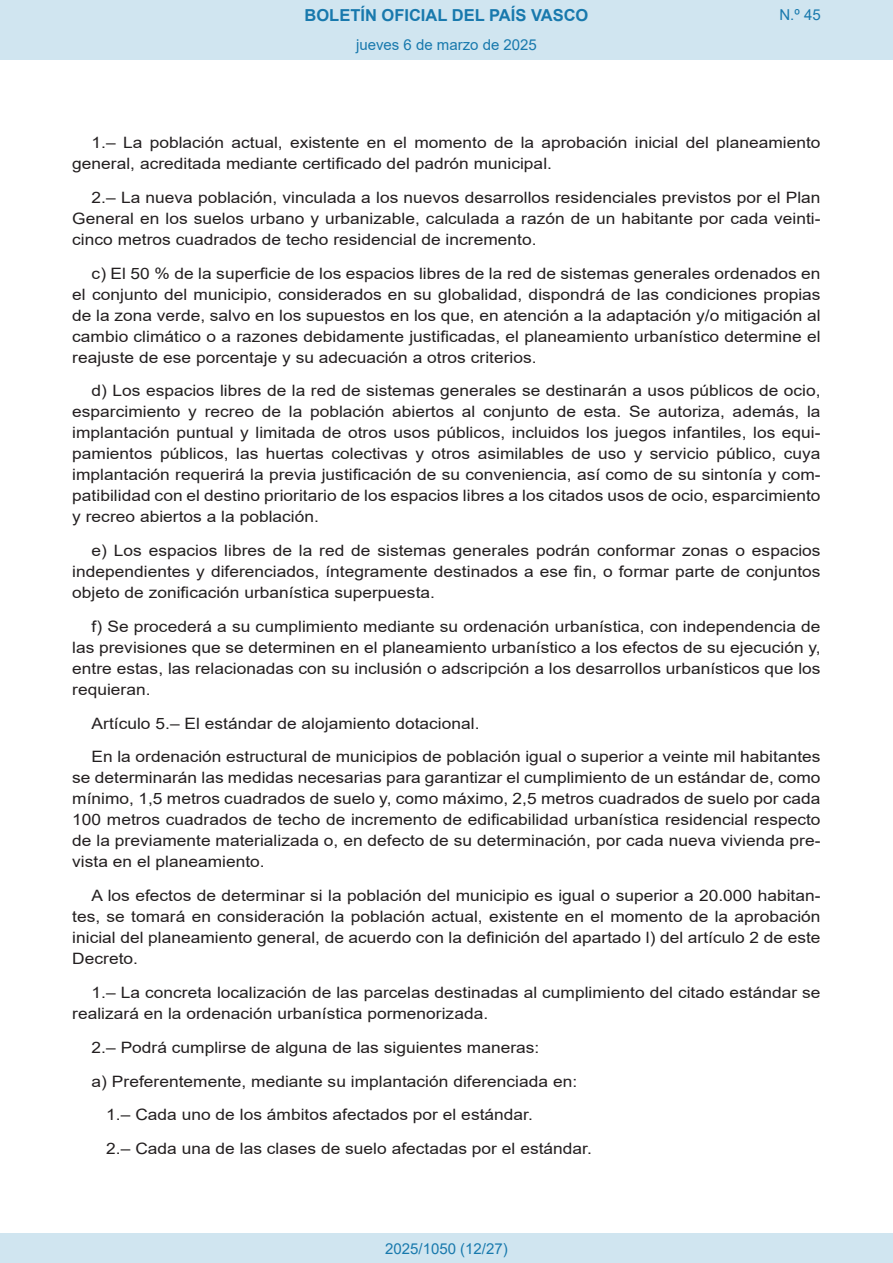
<style>
.page{position:relative;width:893px;height:1263px;background:#fff}
.page>*{position:absolute;margin:0;border:0;box-sizing:border-box;transform-origin:0 0}
.t1{font:700 16.5px "Arial";color:#1879ad}
.BOPVDetalle{font:15.6px/21px "Arial";color:#231f20;text-align:justify;scale:1.11 1}
.BOPVDetalle1{font:15.6px "Arial";color:#231f20;scale:1.11 1}
.Paginacion_Centro{font:15px "Arial";color:#1879ad}
</style>
<div class="page">
<div style="left:0;top:0;width:893px;height:60px;background:#d0e5f0"></div>
<div style="left:0;top:1233px;width:893px;height:30px;background:#d0e5f0"></div>
<p class="t1" style="left:305px;top:3px;width:285px">BOLETÍN OFICIAL DEL PAÍS VASCO</p>
<p class="Paginacion_Centro" style="left:356px;top:35px;width:182px">jueves 6 de marzo de 2025</p>
<p class="Paginacion_Centro" style="left:779px;top:5px;width:43px">N.º 45</p>
<p class="BOPVDetalle" style="left:72px;top:132px;width:676px;text-indent:19px">1.– La población actual, existente en el momento de la aprobación inicial del planeamiento general, acreditada mediante certificado del padrón municipal.</p>
<p class="BOPVDetalle" style="left:72px;top:187px;width:676px;text-indent:19px">2.– La nueva población, vinculada a los nuevos desarrollos residenciales previstos por el Plan General en los suelos urbano y urbanizable, calculada a razón de un habitante por cada veinti&shy;cinco metros cuadrados de techo residencial de incremento.</p>
<p class="BOPVDetalle" style="left:72px;top:263px;width:676px;text-indent:19px">c) El 50 % de la superficie de los espacios libres de la red de sistemas generales ordenados en el conjunto del municipio, considerados en su globalidad, dispondrá de las condiciones propias de la zona verde, salvo en los supuestos en los que, en atención a la adaptación y/o mitigación al cambio climático o a razones debidamente justificadas, el planeamiento urbanístico determine el reajuste de ese porcentaje y su adecuación a otros criterios.</p>
<p class="BOPVDetalle" style="left:72px;top:380px;width:676px;text-indent:19px">d) Los espacios libres de la red de sistemas generales se destinarán a usos públicos de ocio, esparcimiento y recreo de la población abiertos al conjunto de esta. Se autoriza, además, la implantación puntual y limitada de otros usos públicos, incluidos los juegos infantiles, los equi&shy;pamientos públicos, las huertas colectivas y otros asimilables de uso y servicio público, cuya implantación requerirá la previa justificación de su conveniencia, así como de su sintonía y com&shy;patibilidad con el destino prioritario de los espacios libres a los citados usos de ocio, esparcimiento y recreo abiertos a la población.</p>
<p class="BOPVDetalle" style="left:72px;top:540px;width:676px;text-indent:19px">e) Los espacios libres de la red de sistemas generales podrán conformar zonas o espacios independientes y diferenciados, íntegramente destinados a ese fin, o formar parte de conjuntos objeto de zonificación urbanística superpuesta.</p>
<p class="BOPVDetalle" style="left:72px;top:616px;width:676px;text-indent:19px">f) Se procederá a su cumplimiento mediante su ordenación urbanística, con independencia de las previsiones que se determinen en el planeamiento urbanístico a los efectos de su ejecución y, entre estas, las relacionadas con su inclusión o adscripción a los desarrollos urbanísticos que los requieran.</p>
<p class="BOPVDetalle" style="left:92px;top:713px;width:351px">Artículo 5.– El estándar de alojamiento dotacional.</p>
<p class="BOPVDetalle" style="left:72px;top:746px;width:676px;text-indent:19px">En la ordenación estructural de municipios de población igual o superior a veinte mil habitantes se determinarán las medidas necesarias para garantizar el cumplimiento de un estándar de, como mínimo, 1,5 metros cuadrados de suelo y, como máximo, 2,5 metros cuadrados de suelo por cada 100 metros cuadrados de techo de incremento de edificabilidad urbanística residencial respecto de la previamente materializada o, en defecto de su determinación, por cada nueva vivienda pre&shy;vista en el planeamiento.</p>
<p class="BOPVDetalle" style="left:72px;top:885px;width:676px;text-indent:19px">A los efectos de determinar si la población del municipio es igual o superior a 20.000 habitan&shy;tes, se tomará en consideración la población actual, existente en el momento de la aprobación inicial del planeamiento general, de acuerdo con la definición del apartado l) del artículo 2 de este Decreto.</p>
<p class="BOPVDetalle" style="left:72px;top:982px;width:676px;text-indent:19px">1.– La concreta localización de las parcelas destinadas al cumplimiento del citado estándar se realizará en la ordenación urbanística pormenorizada.</p>
<p class="BOPVDetalle" style="left:92px;top:1037px;width:405px">2.– Podrá cumplirse de alguna de las siguientes maneras:</p>
<p class="BOPVDetalle" style="left:92px;top:1070px;width:439px">a) Preferentemente, mediante su implantación diferenciada en:</p>
<p class="BOPVDetalle1" style="left:106px;top:1104px;width:386px">1.– Cada uno de los ámbitos afectados por el estándar.</p>
<p class="BOPVDetalle1" style="left:106px;top:1138px;width:439px">2.– Cada una de las clases de suelo afectadas por el estándar.</p>
<p class="Paginacion_Centro" style="left:385px;top:1238px;width:124px">2025/1050 (12/27)</p>
</div>
